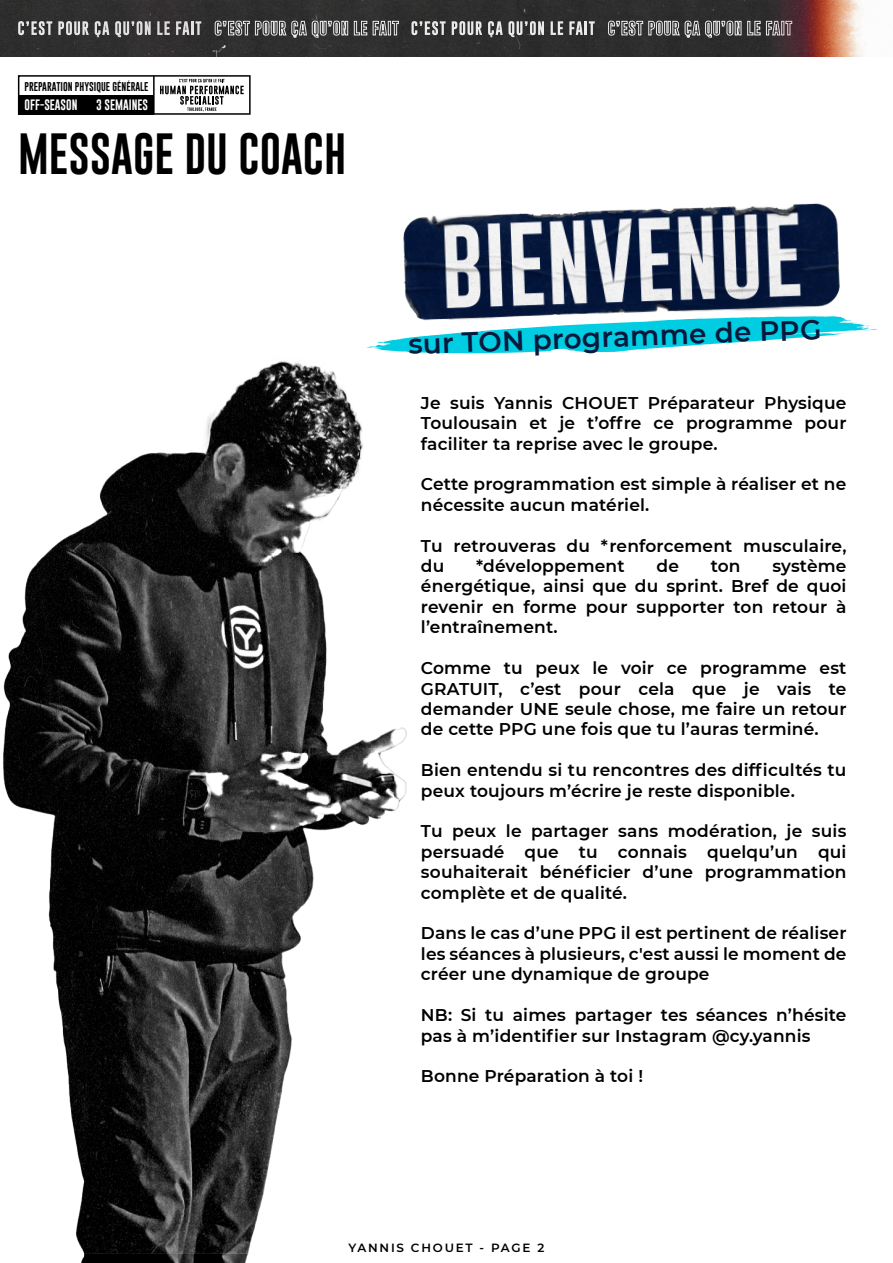
<style>
.page{position:relative;width:893px;height:1263px;background:#fff}
.page>*{position:absolute;margin:0;border:0;box-sizing:border-box;transform-origin:0 0}
.t1{font:42.45px "Gobold";color:#000}
.t2{font:600 27.75px "Montserrat";color:#09193d}
.t3{font:600 16.95px/20.4px "Montserrat";letter-spacing:.01em;color:#000;text-align:justify}
.t4{font:600 11.85px "Montserrat";letter-spacing:.15em;color:#000}
.t5{font:10.95px "Gobold";color:#fff}
.t6{font:9.3px "Gobold";color:#000}
</style>
<div class="page">
<svg style="left:625px;top:320px;width:253px;height:31px"></svg>
<svg style="left:160px;top:79px;width:84px;height:32px"></svg>
<div style="left:18px;top:75px;width:233px;height:40px;border:2px solid #000"></div>
<hr style="left:153px;top:76px;width:2px;height:38px;background:#000">
<div style="left:19px;top:95px;width:135px;height:19px;background:#000"></div>
<img style="left:403px;top:203px;width:445px;height:127px">
<img style="left:0;top:0;width:864px;height:56px">
<img style="left:3px;top:275px;width:622px;height:988px">
<p class="t6" style="left:25px;top:80px;width:126px">PREPARATION PHYSIQUE GÉNÉRALE</p>
<p class="t5" style="left:25px;top:97px;width:54px">OFF-SEASON</p>
<h1 class="t1" style="left:18px;top:127px;width:330px">MESSAGE DU COACH</h1>
<p class="t5" style="left:96px;top:97px;width:54px">3 SEMAINES</p>
<h2 class="t2" style="left:408px;top:324px;width:415px;rotate:-2deg">sur TON programme de PPG</h2>
<p class="t3" style="left:421px;top:392px;width:427px">Je suis Yannis CHOUET Préparateur Physique Toulousain et je t’offre ce programme pour faciliter ta reprise avec le groupe.</p>
<p class="t3" style="left:421px;top:473px;width:427px">Cette programmation est simple à réaliser et ne nécessite aucun matériel.</p>
<p class="t3" style="left:421px;top:535px;width:427px">Tu retrouveras du *renforcement musculaire, du</p>
<p class="t3" style="left:421px;top:555px;width:427px;text-indent:351px">système énergétique, ainsi que du sprint. Bref de quoi revenir en forme pour supporter ton retour à l’entraînement.</p>
<p class="t3" style="left:421px;top:657px;width:427px">Comme tu peux le voir ce programme est GRATUIT, c’est pour cela que je vais te demander UNE seule chose, me faire un retour de cette PPG une fois que tu l’auras terminé.</p>
<p class="t3" style="left:421px;top:759px;width:427px">Bien entendu si tu rencontres des difficultés tu peux toujours m’écrire je reste disponible.</p>
<p class="t3" style="left:421px;top:820px;width:427px">Tu peux le partager sans modération, je suis persuadé que tu connais quelqu’un qui souhaiterait bénéficier d’une programmation complète et de qualité.</p>
<p class="t3" style="left:421px;top:922px;width:427px">Dans le cas d’une PPG il est pertinent de réaliser les séances à plusieurs, c'est aussi le moment de créer une dynamique de groupe</p>
<p class="t3" style="left:421px;top:1004px;width:427px">NB: Si tu aimes partager tes séances n’hésite pas à m’identifier sur Instagram @cy.yannis</p>
<p class="t3" style="left:421px;top:1065px;width:224px">Bonne Préparation à toi !</p>
<p class="t3" style="left:476px;top:555px;width:150px">*développement</p>
<p class="t3" style="left:656px;top:555px;width:24px">de</p>
<p class="t3" style="left:711px;top:555px;width:31px">ton</p>
<p class="t4" style="left:348px;top:1239px;width:197px">YANNIS CHOUET - PAGE 2</p>
</div>
